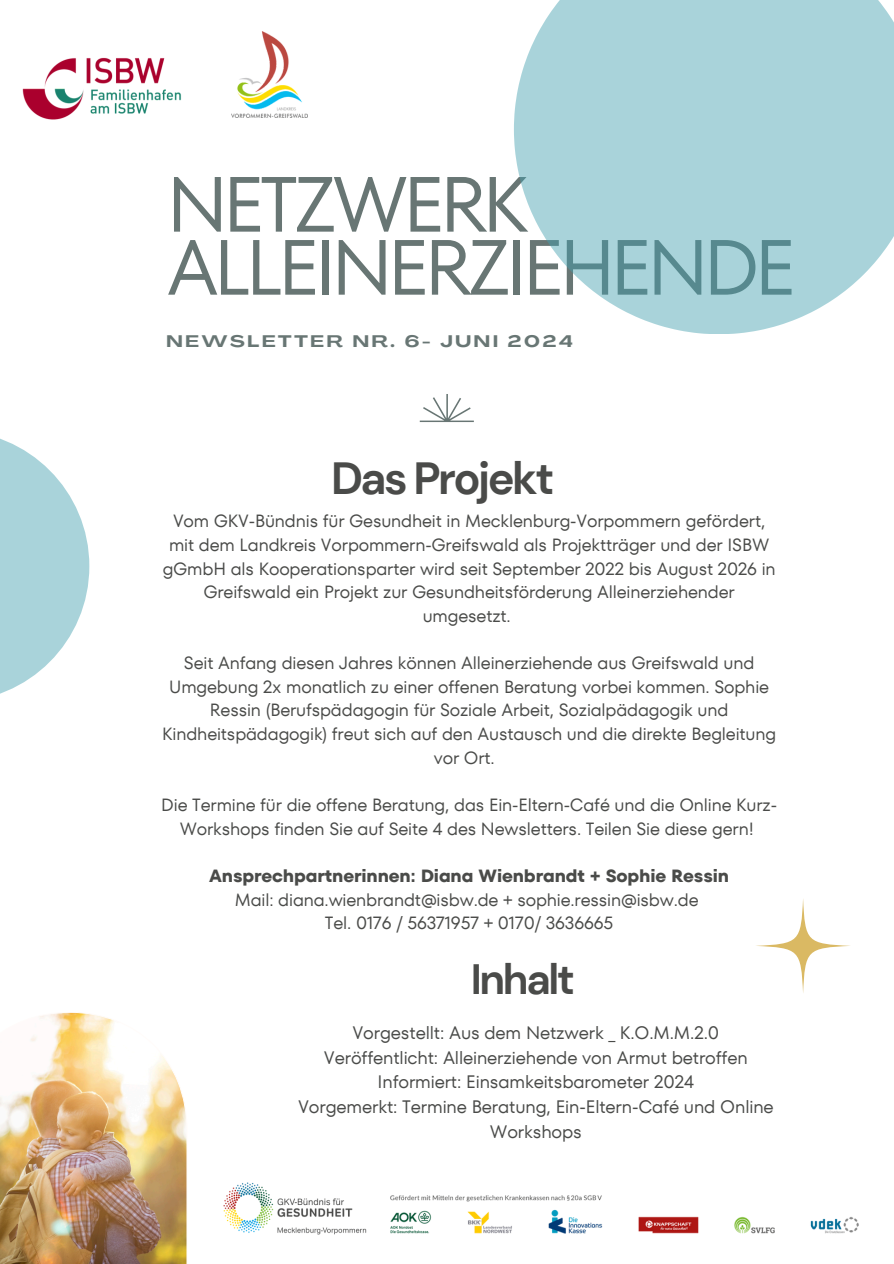
<style>
.page{position:relative;width:894px;height:1264px;background:#fff}
.page>*{position:absolute;margin:0;border:0;box-sizing:border-box;transform-origin:0 0}
.t1{font:78px/63px "TT Fors";letter-spacing:-.07em;color:#687674}
.t2{font:700 45px "DM Sans";letter-spacing:-.055em;color:#4a4b49}
.t3{font:700 42.3px "DM Sans";letter-spacing:-.055em;color:#4a4b49}
.t4{font:18px/24.8px "TT Fors";letter-spacing:-.01em;color:#4a4b49;text-align:center}
.t5{font:17.7px/23.7px "TT Fors";letter-spacing:-.01em;color:#4a4b49;text-align:center}
.t6{font:700 17.7px "TT Fors";letter-spacing:-.01em;color:#4a4b49}
.t7{font:700 16.5px "Agrandir Grand";letter-spacing:.17em;color:#687674}
</style>
<div class="page">
<svg style="left:0;top:438px;width:89px;height:256px"></svg>
<svg style="left:419px;top:394px;width:54px;height:28px"></svg>
<svg style="left:755px;top:898px;width:95px;height:95px"></svg>
<svg style="left:514px;top:0;width:379px;height:334px;background:#b3d8de"></svg>
<img style="left:231px;top:32px;width:77px;height:85px">
<img style="left:0;top:1012px;width:187px;height:251px">
<img style="left:22px;top:57px;width:160px;height:63px">
<img style="left:224px;top:1182px;width:143px;height:52px">
<img style="left:390px;top:1195px;width:469px;height:39px">
<p class="t1" style="left:166px;top:173px;width:631px">NETZWERK<br>ALLEINERZIEHENDE</p>
<p class="t7" style="left:166px;top:335px;width:408px">NEWSLETTER NR. 6- JUNI 2024</p>
<p class="t2" style="left:331px;top:449px;width:224px">Das Projekt</p>
<h2 class="t5" style="left:163px;top:509px;width:614px">Vom GKV-Bündnis für Gesundheit in Mecklenburg-Vorpommern gefördert, mit dem Landkreis Vorpommern-Greifswald als Projektträger und der ISBW gGmbH als Kooperationsparter wird seit September 2022 bis August 2026 in Greifswald ein Projekt zur Gesundheitsförderung Alleinerziehender umgesetzt.</h2>
<p class="t5" style="left:162px;top:651px;width:615px">Seit Anfang diesen Jahres können Alleinerziehende aus Greifswald und Umgebung 2x monatlich zu einer offenen Beratung vorbei kommen. Sophie Ressin (Berufspädagogin für Soziale Arbeit, Sozialpädagogik und Kindheitspädagogik) freut sich auf den Austausch und die direkte Begleitung vor Ort.</p>
<p class="t5" style="left:161px;top:793px;width:617px">Die Termine für die offene Beratung, das Ein-Eltern-Café und die Online Kurz-<br>Workshops finden Sie auf Seite 4 des Newsletters. Teilen Sie diese gern!</p>
<p class="t6" style="left:209px;top:863px;width:521px">Ansprechpartnerinnen: Diana Wienbrandt + Sophie Ressin</p>
<p class="t5" style="left:235px;top:887px;width:465px">Mail: diana.wienbrandt@isbw.de + sophie.ressin@isbw.de</p>
<p class="t5" style="left:325px;top:911px;width:290px">Tel. 0176 / 56371957 + 0170/ 3636665</p>
<h2 class="t3" style="left:470px;top:952px;width:105px">Inhalt</h2>
<p class="t4" style="left:352px;top:1020px;width:368px">Vorgestellt: Aus dem Netzwerk _ K.O.M.M.2.0</p>
<p class="t4" style="left:324px;top:1045px;width:425px">Veröffentlicht: Alleinerziehende von Armut betroffen</p>
<p class="t4" style="left:377px;top:1069px;width:318px">Informiert: Einsamkeitsbarometer 2024</p>
<p class="t4" style="left:298px;top:1094px;width:477px">Vorgemerkt: Termine Beratung, Ein-Eltern-Café und Online<br>Workshops</p>
</div>
